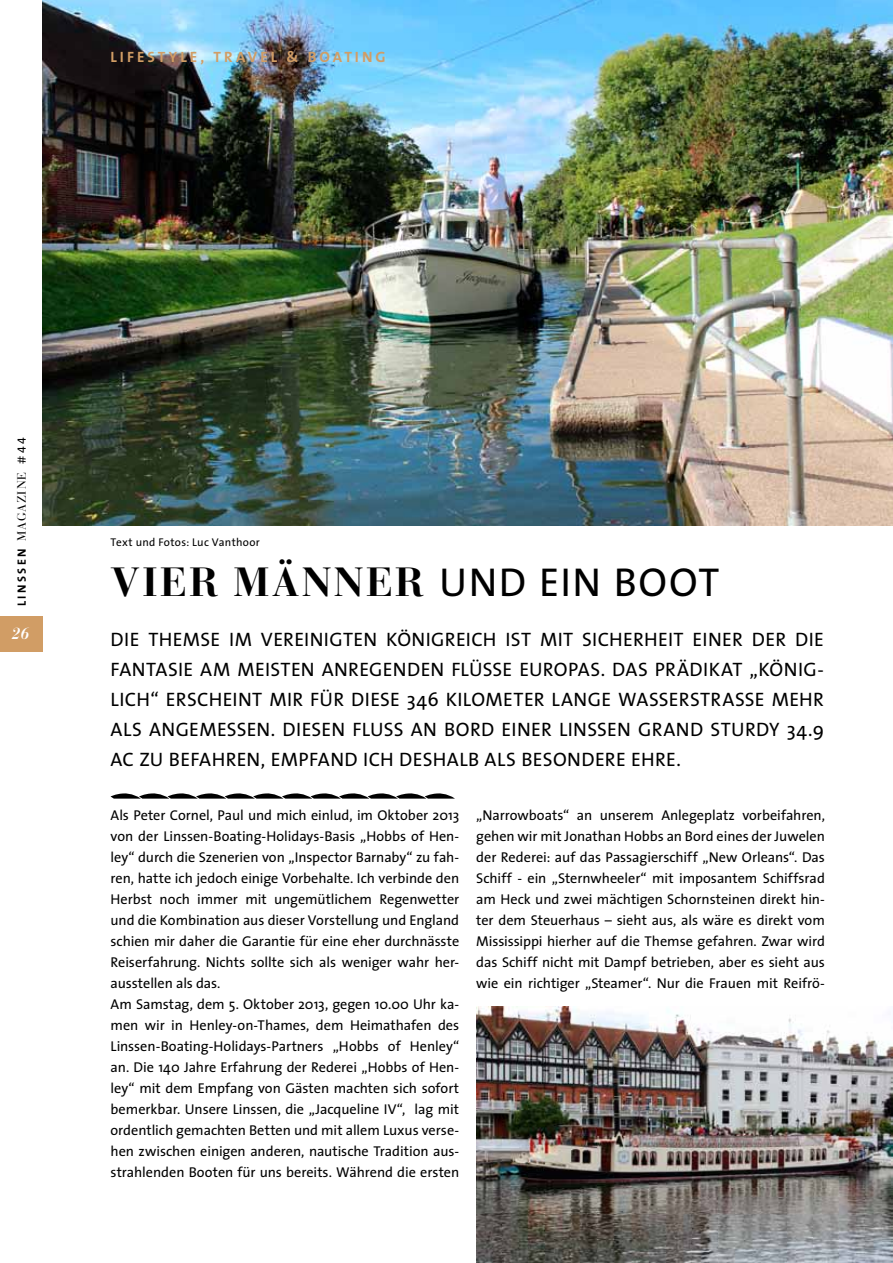
<style>
.page{position:relative;width:893px;height:1263px;background:#fff}
.page>*{position:absolute;margin:0;border:0;box-sizing:border-box;transform-origin:0 0}
.t1{font:40.5px "The Sans";letter-spacing:.035em;color:#000}
.t2{font:700 40.5px "Bauer Bodoni";color:#000}
.t3{font:19.5px/30px "The Sans";letter-spacing:.02em;color:#000;text-align:justify}
.t4{font:italic 700 16.05px "Bauer Bodoni";color:#fff}
.t5{font:700 15px "The Sans";letter-spacing:.205em;color:#d19d65}
.t6{font:14.25px/21px "The Sans";letter-spacing:-.005em;color:#000}
.t7{font:12px "Bauer Bodoni";letter-spacing:.085em;color:#000}
.t8{font:11.25px "The Sans";letter-spacing:.03em;color:#000}
.s1{font-family:"The Sans";font-weight:700}
.s2{font-family:"The Sans"}
.s3{font-family:"The Sans Expert"}
.s4{font-family:"Bauer Bodoni";font-weight:700}
</style>
<div class="page">
<img style="left:43px;top:0;width:850px;height:525px">
<img style="left:476px;top:1006px;width:417px;height:257px">
<svg style="left:111px;top:793px;width:344px;height:6px"></svg>
<div style="left:0;top:616px;width:43px;height:36px;background:#d19d65"></div>
<p class="t5" style="left:111px;top:44px;width:277px">LIFESTY LE, T RAV EL &amp; BOAT ING</p>
<p class="t7" style="left:15px;top:606px;width:170px;rotate:-90deg"><span class="s1">LINSSEN</span> magazine <span class="s2">#</span><span class="s3">44</span></p>
<p class="t4" style="left:12px;top:623px;width:19px">26</p>
<p class="t8" style="left:111px;top:535px;width:151px">Text und Fotos: Luc Vanthoor</p>
<h1 class="t2" style="left:111px;top:558px;width:58px">VIER</h1>
<h1 class="t1" style="left:234px;top:557px;width:487px"><span class="s4">MÄNNER</span> und ein Boot</h1>
<p class="t3" style="left:111px;top:625px;width:715px">Die Themse im Vereinigten Königreich ist mit Sicherheit einer der die Fantasie am meisten anregenden Flüsse Eu ropas. Das Prädikat „könig&shy;lich“ erscheint mir fü r diese 346 Kilometer lange WasserstraSSe mehr als angemessen. Diesen Fluss an Bord einer Linssen Grand Stu rdy 34.9<br>AC zu befahren, empfand ich deshalb als besondere Ehre.</p>
<p class="t6" style="left:111px;top:804px;width:350px">Als Peter Cornel, Paul und mich einlud, im Oktober 2013 von der Linssen-Boating-Holidays-Basis „Hobbs of Hen&shy;ley“ durch die Szenerien von „I nspector Barnaby“ zu fah&shy;ren, hatte ich jedoch einige Vorbehalte. Ich verbinde den Herbst noch immer mit ungemütlichem Regenwetter und die Kombination aus dieser Vorstellung und England schien mir daher die Garantie für eine eher durchnässte Reiserfahrung. N ichts sollte sich als weniger wahr her&shy;ausstellen als das.<br>Am Samstag, dem 5. Oktober 2013, gegen 10.00 Uhr ka&shy;men wir in Henley-on-Thames, dem Heimathafen des Linssen-Boating-Holidays-Partners „Hobbs of Henley“ an. Die 140 Jahre Erfahrung der Rederei „Hobbs of Hen&shy;ley“ mit dem Empfang von Gästen machten sich sofort bemerkbar. Unsere Linssen, die „Jacqueline IV“, lag mit ordentlich gemachten Betten und mit allem Luxus verse&shy;hen zwischen einigen anderen, nautische Tradition aus&shy;strahlenden Booten für uns bereits. Während die ersten</p>
<p class="t6" style="left:476px;top:804px;width:350px;text-align:justify">„Narrowboats“ an unserem Anlegeplatz vorbeifahren, gehen wir mit Jonathan Hobbs an Bord eines der Juwelen der Rederei: auf das Passagierschiff „New Orleans“. Das Schiff - ein „Sternwheeler“ mit imposantem Schiffsrad am Heck und zwei mächtigen Schornsteinen direkt hin&shy;ter dem Steuerhaus – sieht aus, als wäre es direkt vom Mississippi hierher auf die Themse gefahren. Zwar wird das Schiff nicht mit Dampf betrieben, aber es sieht aus wie ein richtiger „Steamer“. N ur die Frauen mit Reifrö-</p>
</div>
